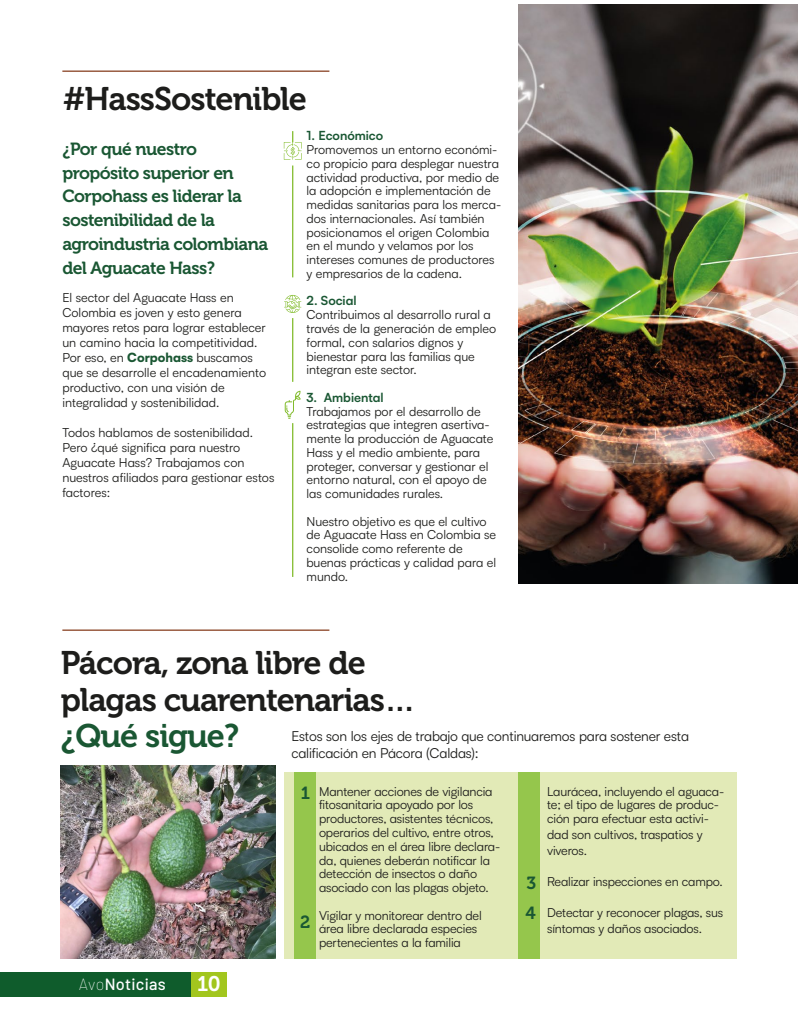
<style>
.page{position:relative;width:798px;height:1028px;background:#fff}
.page>*{position:absolute;margin:0;border:0;box-sizing:border-box;transform-origin:0 0}
.t1{font:32.5px/36.2px "Museo 700";letter-spacing:-.03em;color:#1d1d1b}
.t2{font:32.5px "Museo 700";letter-spacing:-.03em;color:#1a5733}
.t3{font:21px "Museo 700";color:#fff}
.t4{font:17.5px/23.8px "Museo 700";letter-spacing:-.03em;color:#1a5733}
.t5{font:500 16.25px "Barlow";letter-spacing:.02em;color:#fff}
.t6{font:13.75px/16.2px "Satoshi";letter-spacing:-.015em;color:#1d1d1b}
.t7{font:12.5px/13.8px "Satoshi";letter-spacing:-.005em;color:#1d1d1b}
.t8{font:700 12.5px "Satoshi";letter-spacing:-.005em;color:#1a5733}
.s1{font-weight:900;color:#1a5733}
.s2{font-weight:100}
</style>
<div class="page">
<div style="left:284px;top:772px;width:453px;height:186px;background:#e2eab7"></div>
<div style="left:294px;top:772px;width:21px;height:186px;background:#95c64c"></div>
<div style="left:518px;top:772px;width:21px;height:186px;background:#95c64c"></div>
<hr style="left:62px;top:71px;width:267px;height:1px;background:#853b1b">
<hr style="left:62px;top:629px;width:267px;height:2px;background:#853b1b">
<svg style="left:284px;top:295px;width:17px;height:18px"></svg>
<svg style="left:284px;top:391px;width:16px;height:28px"></svg>
<svg style="left:284px;top:131px;width:17px;height:29px"></svg>
<hr style="left:292px;top:165px;width:1px;height:112px;background:#7fba27">
<hr style="left:292px;top:318px;width:1px;height:64px;background:#7fba27">
<hr style="left:292px;top:423px;width:1px;height:154px;background:#7fba27">
<img style="left:518px;top:4px;width:279px;height:579px">
<img style="left:61px;top:765px;width:214px;height:193px">
<div style="left:0;top:972px;width:191px;height:24px;background:#0f5c2c"></div>
<div style="left:191px;top:972px;width:35px;height:24px;background:#a2c61e"></div>
<h1 class="t1" style="left:63px;top:81px;width:245px">#HassSostenible</h1>
<h3 class="t4" style="left:62px;top:137px;width:207px">¿Por qué nuestro propósito superior en<br>Corpohass es liderar la sostenibilidad de la agroindustria colombiana del Aguacate Hass?</h3>
<p class="t7" style="left:62px;top:290px;width:205px;line-height:15px">El sector del Aguacate Hass en<br>Colombia es joven y esto genera mayores retos para lograr establecer un camino hacia la competitividad.<br>Por eso, en <span class="s1">Corpohass</span> buscamos que se desarrolle el encadenamiento productivo, con una visión de integralidad y sostenibilidad.</p>
<p class="t7" style="left:62px;top:425px;width:213px;line-height:15px">Todos hablamos de sostenibilidad.<br>Pero ¿qué significa para nuestro<br>Aguacate Hass? Trabajamos con nuestros afiliados para gestionar estos factores:</p>
<p class="t8" style="left:306px;top:127px;width:78px">1. Económico</p>
<p class="t7" style="left:306px;top:142px;width:196px">Promovemos un entorno económi&shy;co propicio para desplegar nuestra actividad productiva, por medio de la adopción e implementación de medidas sanitarias para los merca&shy;dos internacionales. Así también posicionamos el origen Colombia en el mundo y velamos por los intereses comunes de productores y empresarios de la cadena.</p>
<p class="t8" style="left:306px;top:292px;width:51px">2. Social</p>
<p class="t7" style="left:306px;top:307px;width:191px">Contribuimos al desarrollo rural a través de la generación de empleo formal, con salarios dignos y bienestar para las familias que integran este sector.</p>
<p class="t8" style="left:306px;top:388px;width:78px">3. Ambiental</p>
<p class="t7" style="left:306px;top:403px;width:188px">Trabajamos por el desarrollo de estrategias que integren asertiva&shy;mente la producción de Aguacate<br>Hass y el medio ambiente, para proteger, conversar y gestionar el entorno natural, con el apoyo de las comunidades rurales.</p>
<p class="t7" style="left:306px;top:513px;width:191px">Nuestro objetivo es que el cultivo de Aguacate Hass en Colombia se consolide como referente de buenas prácticas y calidad para el mundo.</p>
<h1 class="t1" style="left:61px;top:645px;width:356px">Pácora, zona libre de plagas cuarentenarias…</h1>
<h1 class="t2" style="left:61px;top:717px;width:180px">¿Qué sigue?</h1>
<p class="t6" style="left:291px;top:727px;width:399px">Estos son los ejes de trabajo que continuaremos para sostener esta calificación en Pácora (Caldas):</p>
<h3 class="t5" style="left:79px;top:973px;width:88px"><span class="s2">Avo</span>Noticias</h3>
<h2 class="t3" style="left:197px;top:972px;width:25px">10</h2>
<h3 class="t4" style="left:301px;top:781px;width:11px">1</h3>
<h3 class="t4" style="left:300px;top:910px;width:12px">2</h3>
<p class="t7" style="left:319px;top:784px;width:183px">Mantener acciones de vigilancia fitosanitaria apoyado por los productores, asistentes técnicos, operarios del cultivo, entre otros, ubicados en el área libre declara&shy;da, quienes deberán notificar la detección de insectos o daño asociado con las plagas objeto.</p>
<p class="t7" style="left:319px;top:907px;width:164px">Vigilar y monitorear dentro del área libre declarada especies pertenecientes a la familia</p>
<h3 class="t4" style="left:525px;top:868px;width:12px;line-height:30px">3<br>4</h3>
<p class="t7" style="left:547px;top:784px;width:178px">Laurácea, incluyendo el aguaca&shy;te; el tipo de lugares de produc&shy;ción para efectuar esta activi-</p>
<p class="t7" style="left:547px;top:826px;width:157px;line-height:15.6px">dad son cultivos, traspatios y viveros.</p>
<p class="t7" style="left:547px;top:874px;width:177px">Realizar inspecciones en campo.</p>
<p class="t7" style="left:547px;top:904px;width:177px;line-height:15.6px">Detectar y reconocer plagas, sus síntomas y daños asociados.</p>
</div>
